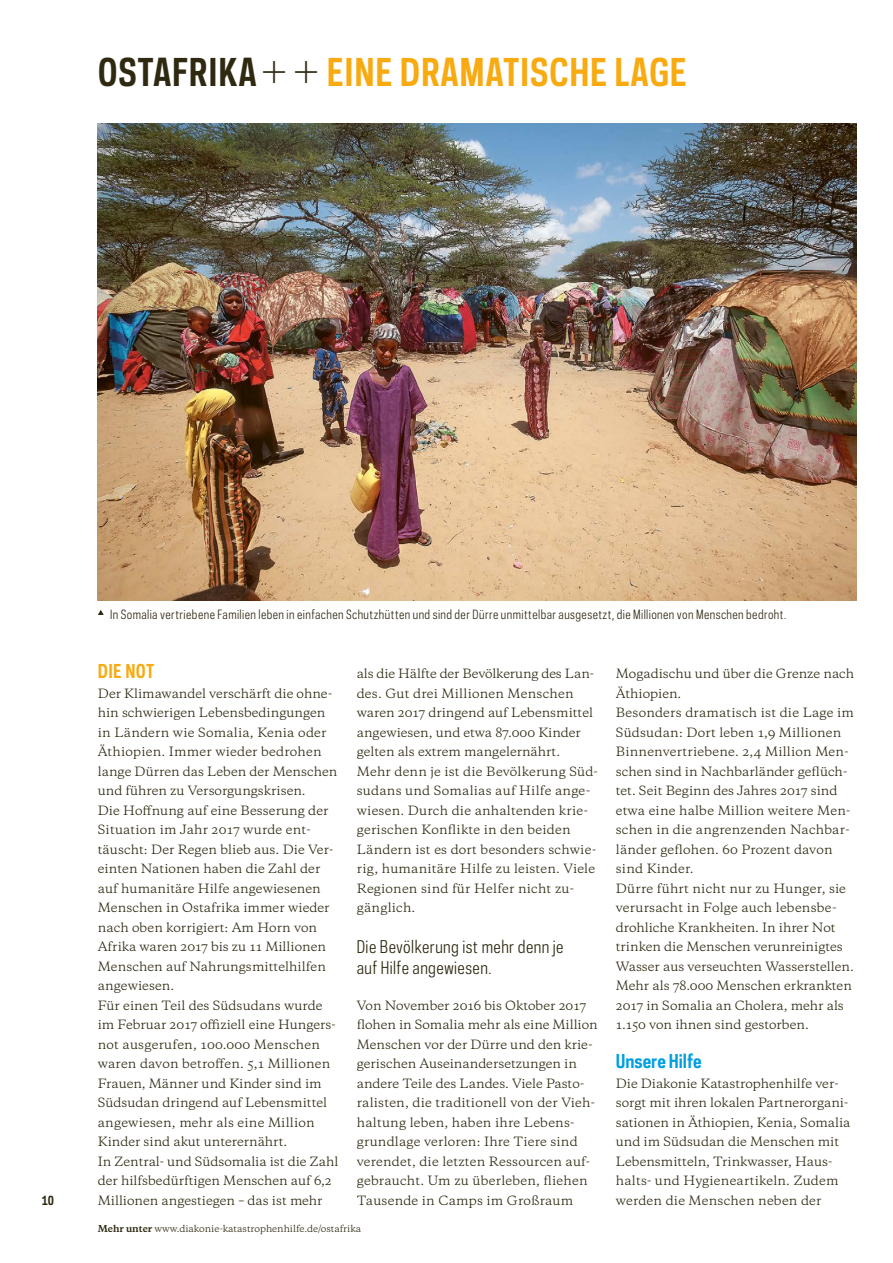
<style>
.page{position:relative;width:893px;height:1263px;background:#fff}
.page>*{position:absolute;margin:0;border:0;box-sizing:border-box;transform-origin:0 0}
.t1{font:700 36px "Polaris Condensed";letter-spacing:.02em;color:#f8aa11}
.t2{font:700 18px "Polaris Condensed";color:#009fe0}
.t3{font:700 18px "Polaris Condensed";letter-spacing:.015em;color:#f8aa11}
.t4{font:16.5px/21px "Polaris Condensed";letter-spacing:.025em;color:#2f2912}
.t5{font:12px/19.5px "Galaxie Copernicus";letter-spacing:.005em;color:#2f2912}
.t6{font:12px "Polaris Condensed";letter-spacing:.035em;color:#2f2912}
.t7{font:700 12px "Polaris Condensed";color:#2f2912}
.t8{font:9px "Galaxie Copernicus";color:#2f2912}
.s1{color:#2f2912}
.s2{font-weight:400;font-size:28.05px;color:#2f2912}
.s3{font-weight:700}
</style>
<div class="page">
<img style="left:98px;top:123px;width:759px;height:477px">
<svg style="left:98px;top:610px;width:6px;height:5px"></svg>
<h1 class="t1" style="left:98px;top:48px;width:591px"><span class="s1">OSTAFRIKA</span> <span class="s2">+ +</span> EINE DRAMATISCHE LAGE</h1>
<p class="t7" style="left:42px;top:1192px;width:14px">10</p>
<p class="t6" style="left:110px;top:607px;width:677px">In Somalia vertriebene Familien leben in einfachen Schutzhütten und sind der Dürre unmittelbar ausgesetzt, die Millionen von Menschen bedroht.</p>
<h2 class="t3" style="left:98px;top:659px;width:58px">DIE NOT</h2>
<p class="t5" style="left:98px;top:683px;width:242px">Der Klimawandel verschärft die ohne&shy;hin schwierigen Lebensbedingungen in Ländern wie Somalia, Kenia oder Äthiopien. Immer wieder bedrohen lange Dürren das Leben der Menschen und führen zu Versorgungskrisen.<br>Die Hoffnung auf eine Besserung der Situation im Jahr 2017 wurde ent&shy;täuscht: Der Regen blieb aus. Die Ver&shy;einten Nationen haben die Zahl der auf humanitäre Hilfe angewiesenen Menschen in Ostafrika immer wieder nach oben korrigiert: Am Horn von Afrika waren 2017 bis zu 11 Millionen Menschen auf Nahrungsmittelhilfen angewiesen.<br>Für einen Teil des Südsudans wurde im Februar 2017 offiziell eine Hungers&shy;not ausgerufen, 100.000 Menschen waren davon betroffen. 5,1 Millionen Frauen, Männer und Kinder sind im Südsudan dringend auf Lebensmittel angewiesen, mehr als eine Million Kinder sind akut unterernährt.<br>In Zentral- und Südsomalia ist die Zahl der hilfsbedürftigen Menschen auf 6,2<br>Millionen angestiegen – das ist mehr</p>
<p class="t5" style="left:357px;top:664px;width:242px">als die Hälfte der Bevölkerung des Lan&shy;des. Gut drei Millionen Menschen waren 2017 dringend auf Lebensmittel angewiesen, und etwa 87.000 Kinder gelten als extrem mangelernährt.<br>Mehr denn je ist die Bevölkerung Süd&shy;sudans und Somalias auf Hilfe ange&shy;wiesen. Durch die anhaltenden krie&shy;gerischen Konflikte in den beiden Ländern ist es dort besonders schwie&shy;rig, humanitäre Hilfe zu leisten. Viele Regionen sind für Helfer nicht zu&shy;gänglich.</p>
<h3 class="t4" style="left:357px;top:935px;width:208px">Die Bevölkerung ist mehr denn je auf Hilfe angewiesen.</h3>
<p class="t5" style="left:357px;top:995px;width:242px">Von November 2016 bis Oktober 2017 flohen in Somalia mehr als eine Million Menschen vor der Dürre und den krie&shy;gerischen Auseinandersetzungen in andere Teile des Landes. Viele Pasto&shy;ralisten, die traditionell von der Vieh&shy;haltung leben, haben ihre Lebens&shy;grundlage verloren: Ihre Tiere sind verendet, die letzten Ressourcen auf&shy;gebraucht. Um zu überleben, fliehen Tausende in Camps im Großraum</p>
<p class="t8" style="left:98px;top:1222px;width:265px"><span class="s3">Mehr unter</span> www.diakonie-katastrophenhilfe.de/ostafrika</p>
<p class="t5" style="left:616px;top:664px;width:240px">Mogadischu und über die Grenze nach Äthiopien.<br>Besonders dramatisch ist die Lage im Südsudan: Dort leben 1,9 Millionen Binnenvertriebene. 2,4 Million Men&shy;schen sind in Nachbarländer geflüch&shy;tet. Seit Beginn des Jahres 2017 sind etwa eine halbe Million weitere Men&shy;schen in die angrenzenden Nachbar&shy;länder geflohen. 60 Prozent davon sind Kinder.<br>Dürre führt nicht nur zu Hunger, sie verursacht in Folge auch lebensbe&shy;drohliche Krankheiten. In ihrer Not trinken die Menschen verunreinigtes Wasser aus verseuchten Wasserstellen.<br>Mehr als 78.000 Menschen erkrankten 2017 in Somalia an Cholera, mehr als 1.150 von ihnen sind gestorben.</p>
<h2 class="t2" style="left:616px;top:1049px;width:87px">Unsere Hilfe</h2>
<p class="t5" style="left:616px;top:1073px;width:236px">Die Diakonie Katastrophenhilfe ver&shy;sorgt mit ihren lokalen Partnerorgani&shy;sationen in Äthiopien, Kenia, Somalia und im Südsudan die Menschen mit Lebensmitteln, Trinkwasser, Haus&shy;halts- und Hygieneartikeln. Zudem werden die Menschen neben der</p>
</div>
